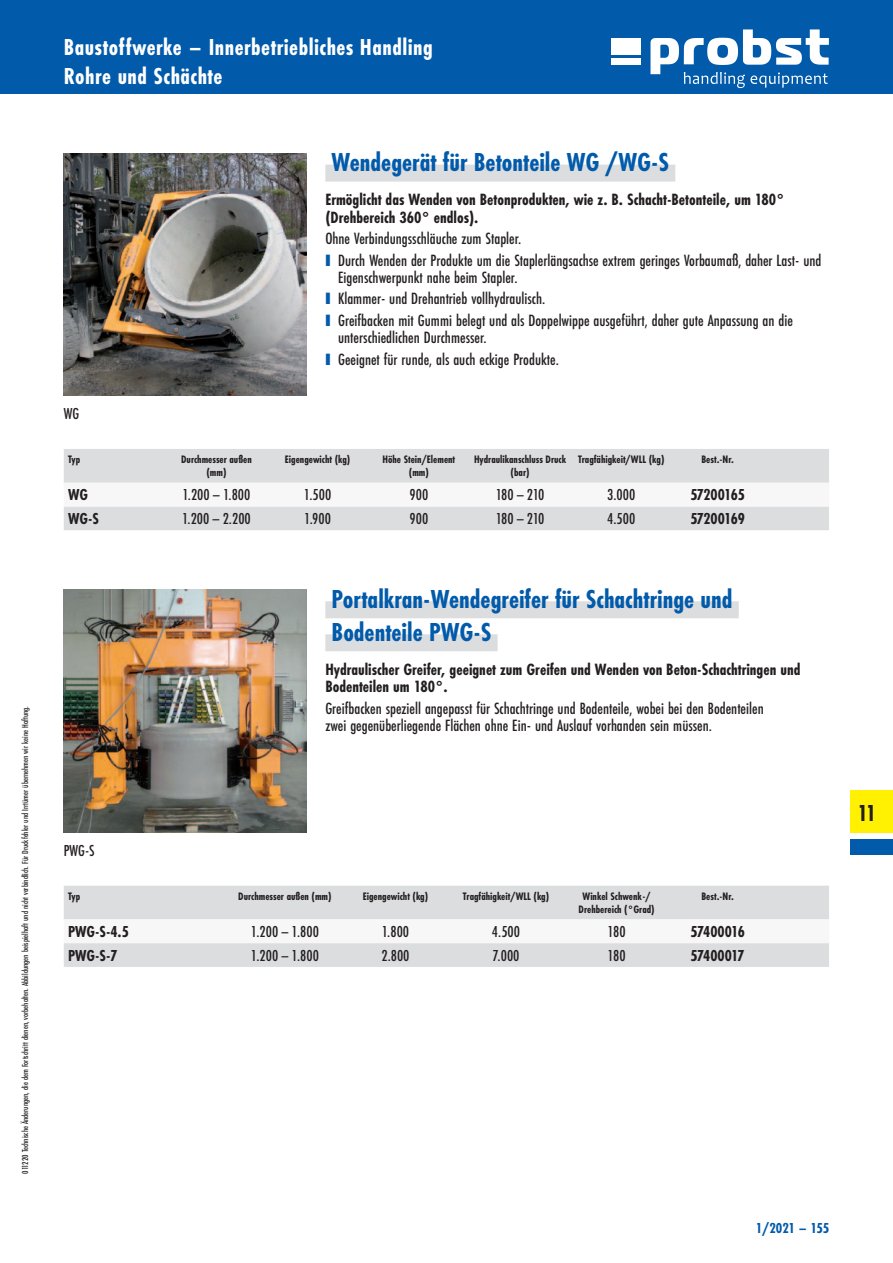
<style>
.page{position:relative;width:893px;height:1263px;background:#fff}
.page>*{position:absolute;margin:0;border:0;box-sizing:border-box;transform-origin:0 0}
.t1{font:700 27px/33px "Futura PT Cond";color:#015aaa}
.t2{font:700 24px/28.5px "Futura PT Cond";letter-spacing:.02em;color:#fff}
.t3{font:700 24px "Futura PT Cond";color:#231f20}
.t4{font:500 16.95px/17.2px "Futura PT Cond";color:#231f20}
.t5{font:700 16.95px/17.2px "Futura PT Cond";color:#231f20}
.t6{font:500 16.5px "Futura PT Cond";color:#231f20}
.t7{font:700 16.5px "Futura PT Cond";letter-spacing:-.03em;color:#231f20}
.t8{font:700 16.5px "Futura PT Cond";letter-spacing:-.01em;color:#231f20}
.t9{font:700 15px "Futura PT Cond";color:#015aaa}
.t10{font:700 11.25px/13.5px "Futura PT Cond";color:#231f20;text-align:center}
.t11{font:500 9px "Futura PT Cond";color:#231f20}
.s1{font-family:"Arial";font-weight:400;font-size:24.6px;color:#015aaa}
</style>
<div class="page">
<div style="left:0;top:0;width:893px;height:94px;background:#015aaa"></div>
<div style="left:611px;top:38px;width:29px;height:17px;background:#fff"></div>
<div style="left:611px;top:58px;width:29px;height:7px;background:#fff"></div>
<svg style="left:650px;top:29px;width:179px;height:59px"></svg>
<div style="left:850px;top:791px;width:43px;height:42px;background:#fff101"></div>
<div style="left:850px;top:839px;width:43px;height:16px;background:#015aaa"></div>
<img style="left:64px;top:153px;width:242px;height:242px">
<div style="left:325px;top:165px;width:350px;height:17px;background:#dcdddf"></div>
<svg style="left:64px;top:449px;width:765px;height:81px"></svg>
<img style="left:64px;top:590px;width:242px;height:242px">
<div style="left:325px;top:601px;width:414px;height:17px;background:#dcdddf"></div>
<div style="left:325px;top:634px;width:173px;height:17px;background:#dcdddf"></div>
<svg style="left:64px;top:886px;width:765px;height:81px"></svg>
<p class="t11" style="left:21px;top:1174px;width:469px;rotate:-90deg">011220 Technische Änderungen, die dem Fortschritt dienen, vorbehalten. Abbildungen beispielhaft und nicht verbindlich. Für Druckfehler und Irrtümer übernehmen wir keine Haftung.</p>
<h2 class="t2" style="left:64px;top:34px;width:370px">Baustoffwerke – Innerbetriebliches Handling<br>Rohre und Schächte</h2>
<p class="t6" style="left:64px;top:405px;width:17px">WG</p>
<h1 class="t1" style="left:332px;top:147px;width:339px">Wendegerät für Betonteile WG /WG-S</h1>
<p class="t5" style="left:325px;top:192px;width:461px">Ermöglicht das Wenden von Betonprodukten, wie z. B. Schacht-Betonteile, um 180° (Drehbereich 360° endlos).</p>
<p class="t4" style="left:325px;top:231px;width:198px">Ohne Verbindungsschläuche zum Stapler.</p>
<p class="t4" style="left:338px;top:252px;width:485px;text-indent:-13px"><span class="s1">■</span> Durch Wenden der Produkte um die Staplerlängsachse extrem geringes Vorbaumaß, daher Last- und<br>Eigenschwerpunkt nahe beim Stapler.</p>
<p class="t4" style="left:325px;top:291px;width:222px"><span class="s1">■</span> Klammer- und Drehantrieb vollhydraulisch.</p>
<p class="t4" style="left:338px;top:312px;width:456px;text-indent:-13px"><span class="s1">■</span> Greifbacken mit Gummi belegt und als Doppelwippe ausgeführt, daher gute Anpassung an die unterschiedlichen Durchmesser.</p>
<p class="t4" style="left:325px;top:351px;width:235px"><span class="s1">■</span> Geeignet für runde, als auch eckige Produkte.</p>
<p class="t10" style="left:68px;top:453px;width:14px">Typ</p>
<p class="t10" style="left:181px;top:453px;width:72px">Durchmesser außen (mm)</p>
<p class="t10" style="left:285px;top:453px;width:67px">Eigengewicht (kg)</p>
<p class="t10" style="left:382px;top:453px;width:74px">Höhe Stein/Element (mm)</p>
<p class="t10" style="left:474px;top:453px;width:94px">Hydraulikanschluss Druck (bar)</p>
<p class="t10" style="left:578px;top:453px;width:88px">Tragfähigkeit/WLL (kg)</p>
<p class="t10" style="left:701px;top:453px;width:34px">Best.- Nr.</p>
<p class="t8" style="left:68px;top:486px;width:21px">WG</p>
<p class="t6" style="left:182px;top:486px;width:70px">1.200 – 1.800</p>
<p class="t6" style="left:304px;top:486px;width:29px">1.500</p>
<p class="t6" style="left:409px;top:486px;width:20px">900</p>
<p class="t6" style="left:496px;top:486px;width:50px">180 – 210</p>
<p class="t6" style="left:607px;top:486px;width:30px">3.000</p>
<p class="t7" style="left:690px;top:486px;width:56px">57200165</p>
<p class="t8" style="left:68px;top:510px;width:32px">WG- S</p>
<p class="t6" style="left:182px;top:510px;width:70px">1.200 – 2.200</p>
<p class="t6" style="left:304px;top:510px;width:28px">1.900</p>
<p class="t6" style="left:409px;top:510px;width:20px">900</p>
<p class="t6" style="left:496px;top:510px;width:50px">180 – 210</p>
<p class="t6" style="left:607px;top:510px;width:30px">4.500</p>
<p class="t7" style="left:690px;top:510px;width:56px">57200169</p>
<p class="t6" style="left:64px;top:842px;width:32px">PWG-S</p>
<h1 class="t1" style="left:332px;top:583px;width:402px">Portalkran- Wendegreifer für Schachtringe und<br>Bodenteile PWG-S</h1>
<p class="t5" style="left:325px;top:661px;width:477px">Hydraulischer Greifer, geeignet zum Greifen und Wenden von Beton-Schachtringen und<br>Bodenteilen um 180°.</p>
<p class="t4" style="left:325px;top:700px;width:440px">Greifbacken speziell angepasst für Schachtringe und Bodenteile, wobei bei den Bodenteilen zwei gegenüberliegende Flächen ohne Ein- und Auslauf vorhanden sein müssen.</p>
<p class="t10" style="left:68px;top:889px;width:14px">Typ</p>
<p class="t10" style="left:238px;top:889px;width:95px">Durchmesser außen (mm)</p>
<p class="t10" style="left:363px;top:889px;width:67px">Eigengewicht (kg)</p>
<p class="t10" style="left:463px;top:889px;width:88px">Tragfähigkeit/WLL (kg)</p>
<p class="t10" style="left:578px;top:889px;width:78px">Winkel Schwenk-/<br>Drehbereich (°Grad)</p>
<p class="t10" style="left:701px;top:889px;width:34px">Best.- Nr.</p>
<p class="t8" style="left:68px;top:923px;width:62px">PWG- S- 4.5</p>
<p class="t6" style="left:251px;top:923px;width:70px">1.200 – 1.800</p>
<p class="t6" style="left:382px;top:923px;width:29px">1.800</p>
<p class="t6" style="left:492px;top:923px;width:30px">4.500</p>
<p class="t6" style="left:608px;top:923px;width:20px">180</p>
<p class="t7" style="left:690px;top:923px;width:56px">57400016</p>
<p class="t8" style="left:68px;top:947px;width:51px">PWG- S- 7</p>
<p class="t6" style="left:251px;top:947px;width:70px">1.200 – 1.800</p>
<p class="t6" style="left:381px;top:947px;width:30px">2.800</p>
<p class="t6" style="left:493px;top:947px;width:28px">7.000</p>
<p class="t6" style="left:608px;top:947px;width:20px">180</p>
<p class="t7" style="left:690px;top:947px;width:56px">57400017</p>
<h2 class="t3" style="left:857px;top:801px;width:20px">11</h2>
<p class="t9" style="left:756px;top:1221px;width:75px">1/2021 – 155</p>
</div>
